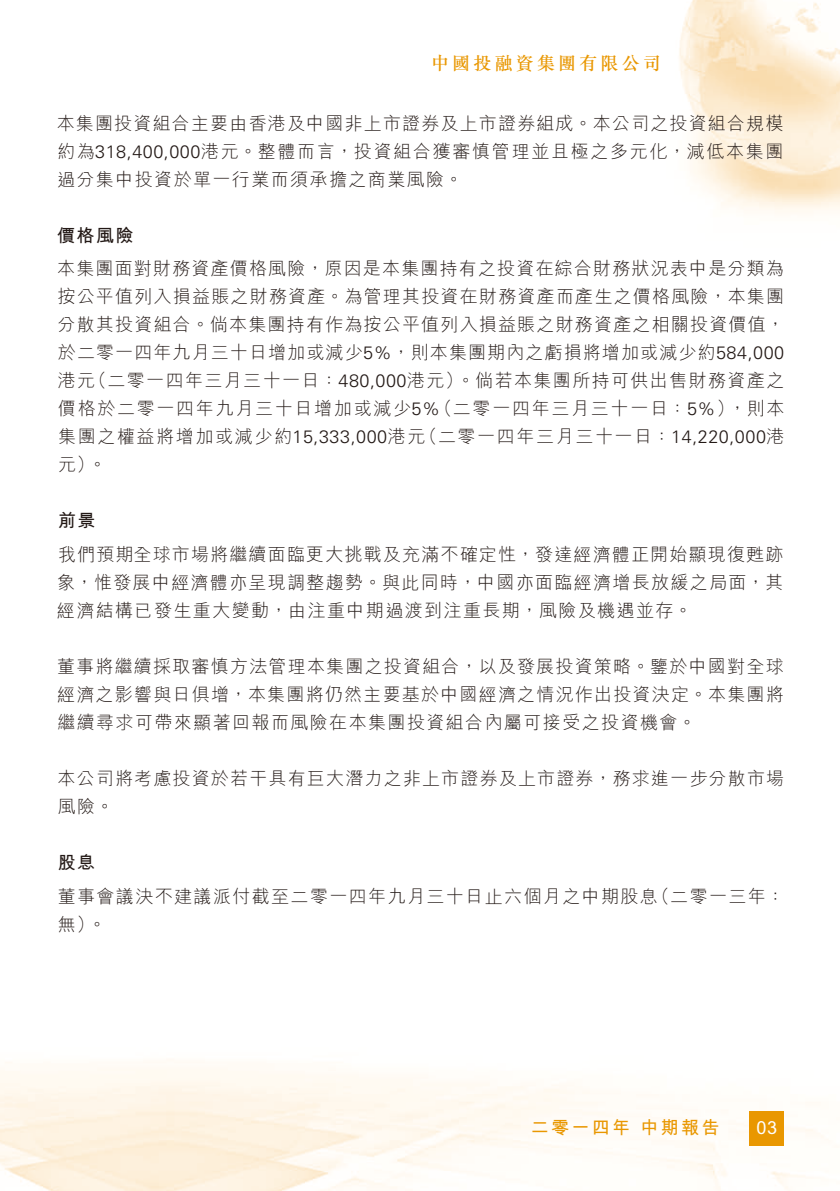
<style>
.page{position:relative;width:840px;height:1191px;background:#fff}
.page>*{position:absolute;margin:0;border:0;box-sizing:border-box;transform-origin:0 0}
.t1{font:300 18px/28px "M Hei HK";letter-spacing:.075em;color:#231916;text-align:justify}
.t2{font:300 18px/28px "M Hei HK";letter-spacing:.095em;color:#231916}
.t3{font:500 18px "M Sung HK";letter-spacing:.175em;color:#e99700}
.t4{font:700 18px "M Hei HK";letter-spacing:.13em;color:#e99700}
.t5{font:700 18px "M Hei HK";letter-spacing:.08em;color:#231916}
.t6{font:700 18px "M Hei HK";color:#fff}
.s1{font-family:"Univers LT Std"}
</style>
<div class="page">
<img style="left:0;top:0;width:839px;height:1191px">
<div style="left:748px;top:1111px;width:34px;height:34px;background:#e99700"></div>
<p class="t3" style="left:431px;top:51px;width:231px">中國投融資集團有限公司</p>
<p class="t1" style="left:57px;top:108px;width:728px">本集團投資組合主要由香港及中國非上市證券及上市證券組成。本公司之投資組合規模約為<span class="s1">318,400,000</span>港元。整體而言，投資組合獲審慎管理並且極之多元化，減低本集團過分集中投資於單一行業而須承擔之商業風險。</p>
<p class="t5" style="left:57px;top:222px;width:78px">價格風險</p>
<p class="t1" style="left:57px;top:254px;width:728px;text-align:right">本集團面對財務資產價格風險，原因是本集團持有之投資在綜合財務狀況表中是分類為按公平值列入損益賬之財務資產。為管理其投資在財務資產而產生之價格風險，本集團分散其投資組合。倘本集團持有作為按公平值列入損益賬之財務資產之相關投資價值，於二零一四年九月三十日增加或減少<span class="s1">5%</span>，則本集團期內之虧損將增加或減少約<span class="s1">584,000</span>（二零一四年三月三十一日：<span class="s1">480,000</span>港元）。倘若本集團所持可供出售財務資產之</p>
<p class="t1" style="left:58px;top:366px;width:39px">港元</p>
<p class="t2" style="left:434px;top:394px;width:301px">（二零一四年三月三十一日：<span class="s1">5%</span>）</p>
<p class="t2" style="left:419px;top:394px;width:366px;text-indent:-361px">價格於二零一四年九月三十日增加或減少<span class="s1">5%<br></span>（二零一四年三月三十一日：<span class="s1">14,220,000</span>港</p>
<p class="t1" style="left:728px;top:394px;width:58px">，則本</p>
<p class="t1" style="left:88px;top:422px;width:338px;text-indent:-30px">集團之權益將增加或減少約<span class="s1">15,333,000</span>港元。</p>
<p class="t1" style="left:58px;top:450px;width:38px">元(</p>
<p class="t5" style="left:58px;top:508px;width:39px">前景</p>
<p class="t1" style="left:57px;top:540px;width:727px">我們預期全球市場將繼續面臨更大挑戰及充滿不確定性，發達經濟體正開始顯現復甦跡象，惟發展中經濟體亦呈現調整趨勢。與此同時，中國亦面臨經濟增長放緩之局面，其經濟結構已發生重大變動，由注重中期過渡到注重長期，風險及機遇並存。</p>
<p class="t1" style="left:57px;top:652px;width:727px">董事將繼續採取審慎方法管理本集團之投資組合，以及發展投資策略。鑒於中國對全球經濟之影響與日俱增，本集團將仍然主要基於中國經濟之情況作出投資決定。本集團將繼續尋求可帶來顯著回報而風險在本集團投資組合內屬可接受之投資機會。</p>
<p class="t1" style="left:57px;top:764px;width:727px">本公司將考慮投資於若干具有巨大潛力之非上市證券及上市證券，務求進一步分散市場風險。</p>
<p class="t5" style="left:58px;top:849px;width:39px">股息</p>
<p class="t1" style="left:651px;top:881px;width:134px">（二零一三年：</p>
<p class="t1" style="left:88px;top:881px;width:571px;text-indent:-30px">董事會議決不建議派付截至二零一四年九月三十日止六個月之中期股息。</p>
<p class="t1" style="left:58px;top:909px;width:38px">無(</p>
<p class="t4" style="left:530px;top:1114px;width:101px">二零一四年</p>
<p class="t4" style="left:640px;top:1114px;width:80px">中期報告</p>
<p class="t6" style="left:756px;top:1114px;width:22px">03</p>
</div>
